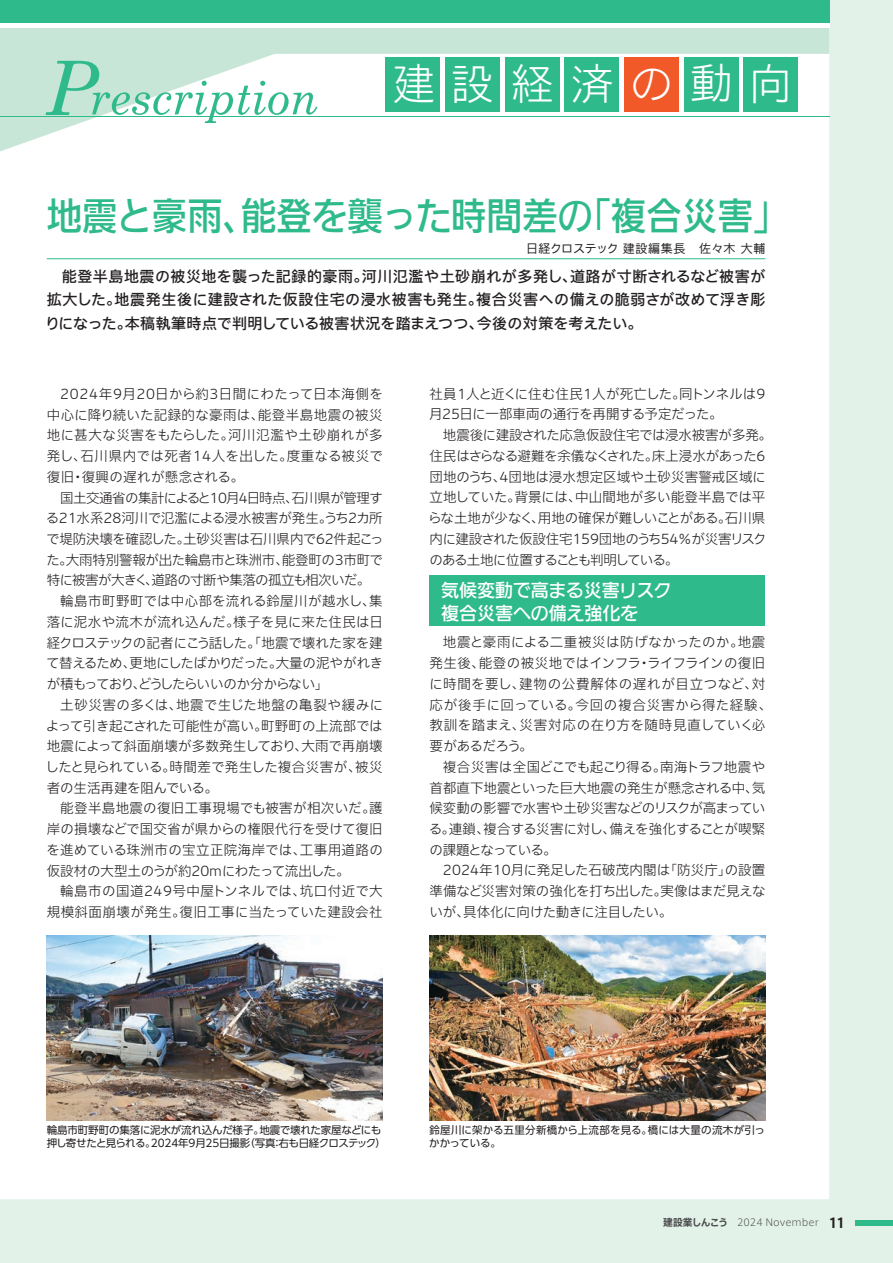
<style>
.page{position:relative;width:893px;height:1263px;background:#e2f2e9}
.page>*{position:absolute;margin:0;border:0;box-sizing:border-box;transform-origin:0 0}
.t1{font:43.5px "TB Go Std SL";letter-spacing:.37em;color:#fff}
.t2{font:500 37.5px "Iwa UD Go Dsp Pro";letter-spacing:.005em;color:#2fba8c;scale:.94 1}
.t3{font:500 18px/23px "Iwa UD Go Dsp Pro";letter-spacing:-.01em;color:#fff}
.t4{font:500 15px/23.1px "Iwa UCDA Goth Std";letter-spacing:.005em;color:#231f20;text-align:justify}
.t5{font:300 13.5px/20.7px "Iwa UCDA Goth Std";letter-spacing:-.005em;color:#231f20;text-align:justify}
.t6{font:300 13.5px/20.7px "Iwa UCDA Goth Std";letter-spacing:.04em;color:#231f20}
.t7{font:300 13.5px "Iwa UCDA Goth Std";letter-spacing:.035em;color:#231f20}
.t8{font:300 13.5px "Iwa UCDA Goth Std";letter-spacing:-.04em;color:#231f20}
.t9{font:300 13.5px "Iwa UCDA Goth Std";letter-spacing:-.05em;color:#231f20}
.t10{font:300 13.5px "Iwa UCDA Goth Std";letter-spacing:-.035em;color:#231f20}
.t11{font:300 13.5px "Iwa UCDA Goth Std";letter-spacing:.015em;color:#231f20}
.t12{font:300 13.5px "Iwa UCDA Goth Std";letter-spacing:.02em;color:#231f20}
.t13{font:300 13.5px "Iwa UCDA Goth Std";letter-spacing:.03em;color:#231f20}
.t14{font:300 13.5px "Iwa UCDA Goth Std";letter-spacing:.025em;color:#231f20}
.t15{font:300 13.5px "Iwa UCDA Goth Std";letter-spacing:-.08em;color:#231f20}
.t16{font:100 12px "Iwa UCDA Goth Std";letter-spacing:.025em;color:#231f20}
.t17{font:10.5px/12.8px "UD Shin Go Pro";letter-spacing:-.01em;color:#231f20}
.t18{font:10.5px/12.8px "UD Shin Go Pro";letter-spacing:.015em;color:#231f20}
.t19{font:300 9.75px "Axis Std";color:#4b4c4d}
.s1{font-weight:700}
.s2{font-weight:700;font-size:13.5px;color:#231f20}
</style>
<div class="page">
<div style="left:0;top:151px;width:829px;height:1048px;background:#fff"></div>
<div style="left:855px;top:1219px;width:38px;height:6px;background:#2fba8c"></div>
<hr style="left:47px;top:258px;width:718px;height:1px;background:#2fba8c">
<div style="left:429px;top:576px;width:336px;height:50px;background:#2fba8c"></div>
<img style="left:47px;top:935px;width:336px;height:185px">
<img style="left:429px;top:935px;width:336px;height:185px">
<svg style="left:0;top:28px;width:829px;height:123px;background:#e7f4ed"></svg>
<hr style="left:0;top:116px;width:829px;height:1px;background:#2fba8c">
<div style="left:385px;top:57px;width:55px;height:55px;background:#2fba8c"></div>
<div style="left:445px;top:57px;width:55px;height:55px;background:#2fba8c"></div>
<div style="left:505px;top:57px;width:55px;height:55px;background:#2fba8c"></div>
<div style="left:564px;top:57px;width:55px;height:55px;background:#2fba8c"></div>
<div style="left:624px;top:57px;width:55px;height:55px;background:#f15929"></div>
<div style="left:684px;top:57px;width:55px;height:55px;background:#2fba8c"></div>
<div style="left:743px;top:57px;width:55px;height:55px;background:#2fba8c"></div>
<div style="left:0;top:0;width:829px;height:24px;background:#2fba8c"></div>
<div style="left:0;top:23px;width:829px;height:5px;background:#fff"></div>
<svg style="left:45px;top:61px;width:272px;height:62px;background:#c7e9dc"></svg>
<h1 class="t1" style="left:392px;top:46px;width:402px">建設経済の動向</h1>
<h2 class="t2" style="left:47px;top:188px;width:791px">地震と豪雨、能登を襲った時間差の「複合災害」</h2>
<p class="t4" style="left:45px;top:264px;width:722px;text-indent:17px">能登半島地震の被災地を襲った記録的豪雨。河川氾濫や土砂崩れが多発し、道路が寸断されるなど被害が拡大した。地震発生後に建設された仮設住宅の浸水被害も発生。複合災害への備えの脆弱さが改めて浮き彫りになった。本稿執筆時点で判明している被害状況を踏まえつつ、今後の対策を考えたい。</p>
<p class="t16" style="left:526px;top:240px;width:241px">日経クロステック 建設編集長　佐々木 大輔</p>
<p class="t5" style="left:47px;top:383px;width:338px;text-indent:14px">2024年9月20日から約3日間にわたって日本海側を中心に降り続いた記録的な豪雨は、能登半島地震の被災地に甚大な災害をもたらした。河川氾濫や土砂崩れが多発し、石川県内では死者14人を出した。度重なる被災で復旧・復興の遅れが懸念される。</p>
<p class="t8" style="left:60px;top:488px;width:324px">国土交通省の集計によると10月4日時点、石川県が管理す</p>
<p class="t5" style="left:46px;top:507px;width:338px">る21水系28河川で氾濫による浸水被害が発生。うち2カ所</p>
<p class="t5" style="left:46px;top:528px;width:339px">で堤防決壊を確認した。土砂災害は石川県内で62件起こっ</p>
<p class="t5" style="left:46px;top:548px;width:338px">た。大雨特別警報が出た輪島市と珠洲市、能登町の3市町で</p>
<p class="t8" style="left:47px;top:571px;width:325px">特に被害が大きく、道路の寸断や集落の孤立も相次いだ。</p>
<p class="t7" style="left:60px;top:591px;width:324px">輪島市町野町では中心部を流れる鈴屋川が越水し、集</p>
<p class="t12" style="left:47px;top:612px;width:338px">落に泥水や流木が流れ込んだ。様子を見に来た住民は日</p>
<p class="t9" style="left:47px;top:633px;width:337px">経クロステックの記者にこう話した。「地震で壊れた家を建</p>
<p class="t10" style="left:46px;top:654px;width:338px">て替えるため、更地にしたばかりだった。大量の泥やがれき</p>
<p class="t15" style="left:47px;top:674px;width:283px">が積もっており、どうしたらいいのか分からない」</p>
<p class="t7" style="left:60px;top:695px;width:324px">土砂災害の多くは、地震で生じた地盤の亀裂や緩みに</p>
<p class="t5" style="left:46px;top:714px;width:338px">よって引き起こされた可能性が高い。町野町の上流部では</p>
<p class="t11" style="left:47px;top:737px;width:337px">地震によって斜面崩壊が多数発生しており、大雨で再崩壊</p>
<p class="t5" style="left:46px;top:756px;width:339px">したと見られている。時間差で発生した複合災害が、被災</p>
<p class="t5" style="left:47px;top:776px;width:173px">者の生活再建を阻んでいる。</p>
<p class="t14" style="left:60px;top:799px;width:324px">能登半島地震の復旧工事現場でも被害が相次いだ。護</p>
<p class="t5" style="left:47px;top:818px;width:337px">岸の損壊などで国交省が県からの権限代行を受けて復旧</p>
<p class="t13" style="left:46px;top:840px;width:338px">を進めている珠洲市の宝立正院海岸では、工事用道路の</p>
<p class="t5" style="left:47px;top:859px;width:304px">仮設材の大型土のうが約20mにわたって流出した。</p>
<p class="t6" style="left:60px;top:880px;width:324px">輪島市の国道249号中屋トンネルでは、坑口付近で大</p>
<p class="t7" style="left:47px;top:902px;width:337px">規模斜面崩壊が発生。復旧工事に当たっていた建設会社</p>
<p class="t5" style="left:429px;top:382px;width:338px">社員1人と近くに住む住民1人が死亡した。同トンネルは9月25日に一部車両の通行を再開する予定だった。</p>
<p class="t5" style="left:428px;top:424px;width:345px;text-align:left;text-indent:15px">地震後に建設された応急仮設住宅では浸水被害が多発。住民はさらなる避難を余儀なくされた。床上浸水があった6団地のうち、4団地は浸水想定区域や土砂災害警戒区域に立地していた。背景には、中山間地が多い能登半島では平らな土地が少なく、用地の確保が難しいことがある。石川県内に建設された仮設住宅159団地のうち54％が災害リスクのある土地に位置することも判明している。</p>
<h3 class="t3" style="left:441px;top:579px;width:232px">気候変動で高まる災害リスク複合災害への備え強化を</h3>
<p class="t6" style="left:429px;top:631px;width:344px;text-indent:14px">地震と豪雨による二重被災は防げなかったのか。地震発生後、能登の被災地ではインフラ・ライフラインの復旧に時間を要し、建物の公費解体の遅れが目立つなど、対応が後手に回っている。今回の複合災害から得た経験、教訓を踏まえ、災害対応の在り方を随時見直していく必要があるだろう。</p>
<p class="t5" style="left:429px;top:755px;width:338px;text-indent:14px">複合災害は全国どこでも起こり得る。南海トラフ地震や首都直下地震といった巨大地震の発生が懸念される中、気候変動の影響で水害や土砂災害などのリスクが高まっている。連鎖、複合する災害に対し、備えを強化することが喫緊の課題となっている。</p>
<p class="t5" style="left:429px;top:859px;width:338px;text-indent:14px">2024年10月に発足した石破茂内閣は「防災庁」の設置準備など災害対策の強化を打ち出した。実像はまだ見えないが、具体化に向けた動きに注目したい。</p>
<p class="t17" style="left:47px;top:1123px;width:341px">輪島市町野町の集落に泥水が流れ込んだ様子。地震で壊れた家屋などにも押し寄せたと見られる。2024年9月25日撮影（写真：右も日経クロステック）</p>
<p class="t18" style="left:429px;top:1123px;width:337px">鈴屋川に架かる五里分新橋から上流部を見る。橋には大量の流木が引っかかっている。</p>
<p class="t19" style="left:663px;top:1215px;width:184px"><span class="s1">建設業しんこう</span> 2024 November <span class="s2">11</span></p>
</div>
